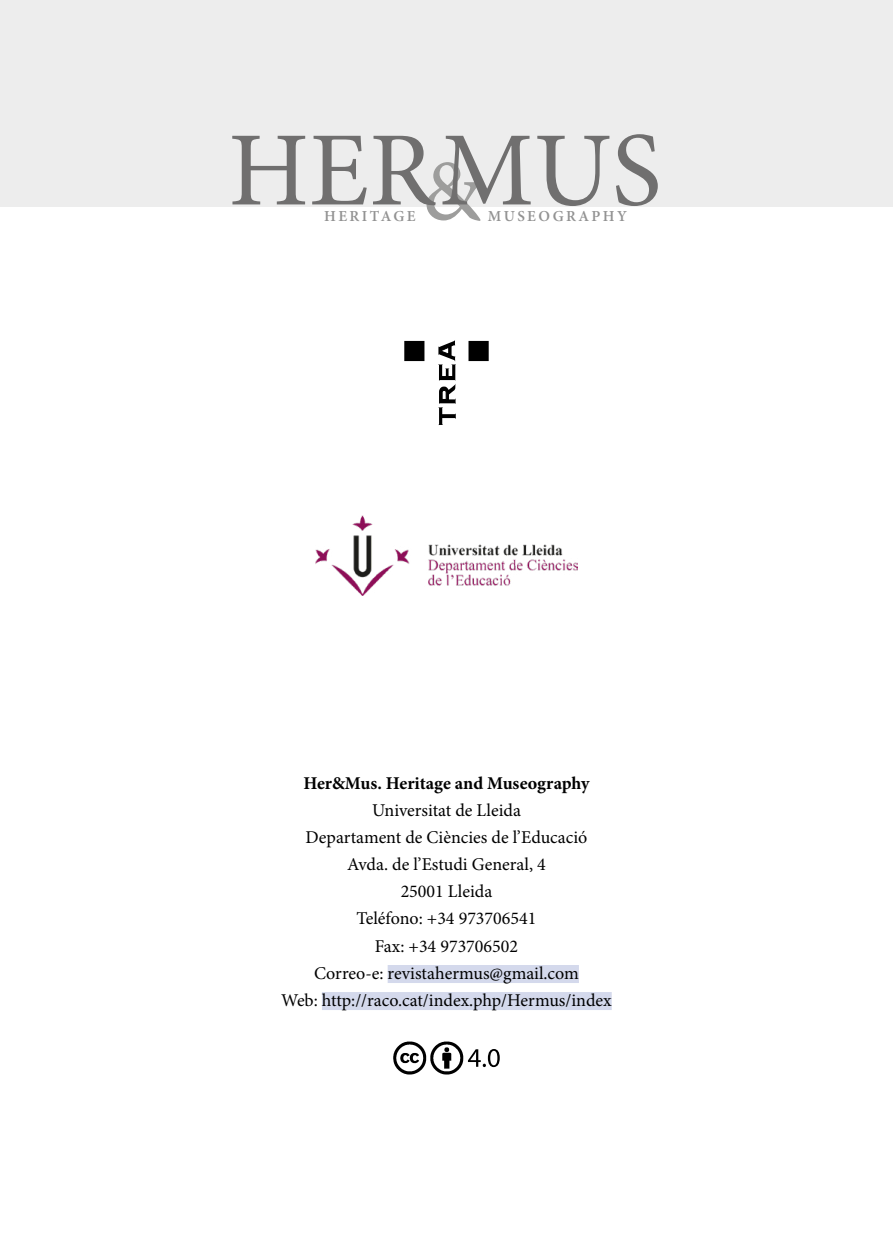
<style>
.page{position:relative;width:893px;height:1234px;background:#fff}
.page>*{position:absolute;margin:0;border:0;box-sizing:border-box;transform-origin:0 0}
.t1{font:105.6px "Minion Pro";color:#706f6f}
.t2{font:18px/27px "Minion Pro";color:#000;text-align:center}
.t3{font:700 18px "Minion Pro";color:#000}
.t4{font:600 15.3px "Minion Pro";letter-spacing:.16em;color:#929292}
</style>
<div class="page">
<div style="left:0;top:0;width:893px;height:206px;background:#ededed"></div>
<div style="left:388px;top:964px;width:191px;height:18px;background:#d4d9ec"></div>
<div style="left:322px;top:991px;width:290px;height:18px;background:#d4d9ec"></div>
<svg style="left:404px;top:340px;width:85px;height:85px"></svg>
<img style="left:316px;top:515px;width:261px;height:80px">
<svg style="left:393px;top:1041px;width:107px;height:33px"></svg>
<h1 class="t1" style="left:228px;top:100px;width:435px">HER<sub>&amp;</sub>MUS</h1>
<p class="t4" style="left:324px;top:205px;width:93px">HERITAGE</p>
<p class="t4" style="left:488px;top:205px;width:141px">MUSEOGRAPHY</p>
<p class="t3" style="left:303px;top:770px;width:288px">Her&amp;Mus. Heritage and Museography</p>
<p class="t2" style="left:281px;top:797px;width:332px">Universitat de Lleida<br>Departament de Ciències de l’Educació<br>Avda. de l’Estudi General, 4<br>25001 Lleida<br>Teléfono: +34 973706541<br>Fax: +34 973706502<br>Correo-e: revistahermus@gmail.com<br>Web: http://raco.cat/index.php/Hermus/index</p>
</div>
